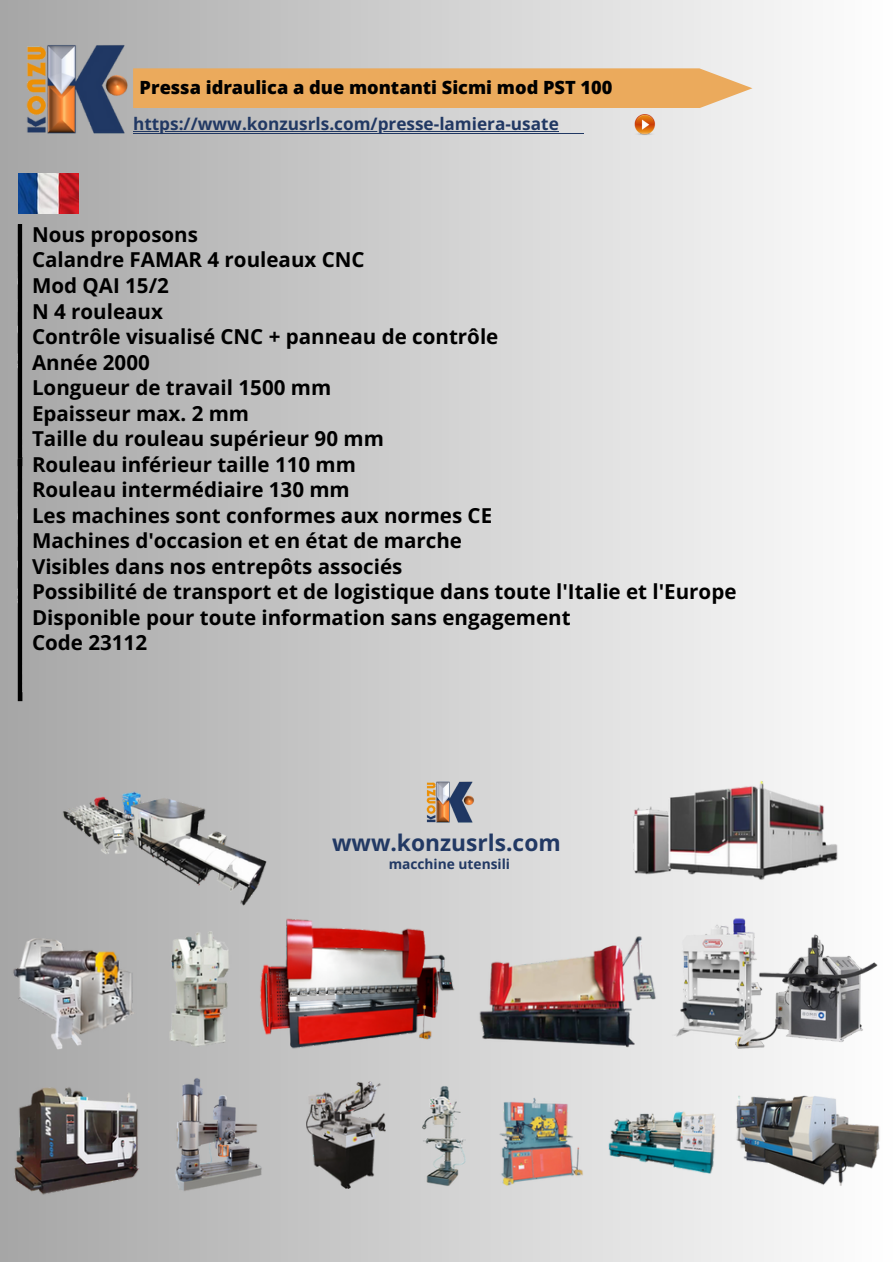
<style>
.page{position:relative;width:893px;height:1264px;background:#fff}
.page>*{position:absolute;margin:0;border:0;box-sizing:border-box;transform-origin:0 0}
.t1{font:700 22.8px "Open Sans";color:#223964}
.t2{font:700 20.55px "Open Sans";color:#000}
.t3{font:800 18.15px "Open Sans";color:#000}
.t4{font:700 17.25px "Open Sans";color:#213863}
.t5{font:700 13.8px "Open Sans";color:#223964}
</style>
<div class="page">
<div style="left:0;top:0;width:892px;height:1261px;background:linear-gradient(to right,#a6a6a6,#fefefe)"></div>
<img style="left:466px;top:927px;width:194px;height:133px">
<img style="left:4px;top:935px;width:146px;height:115px">
<img style="left:256px;top:914px;width:201px;height:136px">
<img style="left:421px;top:1085px;width:45px;height:101px">
<img style="left:605px;top:1106px;width:114px;height:72px">
<img style="left:61px;top:788px;width:216px;height:120px">
<img style="left:155px;top:923px;width:89px;height:128px">
<img style="left:12px;top:1079px;width:128px;height:124px">
<img style="left:306px;top:1081px;width:79px;height:107px">
<img style="left:631px;top:780px;width:211px;height:105px">
<img style="left:768px;top:928px;width:120px;height:123px">
<img style="left:423px;top:777px;width:53px;height:49px">
<img style="left:664px;top:913px;width:104px;height:138px">
<img style="left:734px;top:1062px;width:146px;height:146px">
<img style="left:491px;top:1092px;width:99px;height:101px">
<img style="left:173px;top:1077px;width:91px;height:115px">
<img style="left:12px;top:185px;width:13px;height:235px">
<img style="left:12px;top:420px;width:13px;height:321px">
<img style="left:19px;top:174px;width:59px;height:39px">
<img style="left:20px;top:35px;width:113px;height:107px">
<div style="left:133px;top:68px;width:619px;height:40px;background:#ebaa5c"></div>
<img style="left:634px;top:115px;width:21px;height:20px">
<hr style="left:133px;top:133px;width:451px;height:1px;background:#213863">
<hr style="left:133px;top:131px;width:425px;height:1px;background:#213863">
<p class="t3" style="left:140px;top:75px;width:474px">Pressa idraulica a due montanti Sicmi mod PST 100</p>
<p class="t4" style="left:133px;top:112px;width:427px">https://www.konzusrls.com/presse-lamiera-usate</p>
<p class="t2" style="left:32px;top:220px;width:167px">Nous proposons</p>
<p class="t2" style="left:32px;top:245px;width:334px">Calandre FAMAR 4 rouleaux CNC</p>
<p class="t2" style="left:32px;top:271px;width:138px">Mod QAI 15/2</p>
<p class="t2" style="left:32px;top:296px;width:132px">N 4 rouleaux</p>
<p class="t2" style="left:32px;top:322px;width:468px">Contrôle visualisé CNC + panneau de contrôle</p>
<p class="t2" style="left:32px;top:347px;width:119px">Année 2000</p>
<p class="t2" style="left:32px;top:373px;width:301px">Longueur de travail 1500 mm</p>
<p class="t2" style="left:32px;top:398px;width:219px">Epaisseur max. 2 mm</p>
<p class="t2" style="left:32px;top:424px;width:353px">Taille du rouleau supérieur 90 mm</p>
<p class="t2" style="left:32px;top:449px;width:325px">Rouleau inférieur taille 110 mm</p>
<p class="t2" style="left:32px;top:475px;width:319px">Rouleau intermédiaire 130 mm</p>
<p class="t2" style="left:32px;top:500px;width:461px">Les machines sont conformes aux normes CE</p>
<p class="t2" style="left:32px;top:526px;width:431px">Machines d'occasion et en état de marche</p>
<p class="t2" style="left:32px;top:552px;width:372px">Visibles dans nos entrepôts associés</p>
<p class="t2" style="left:32px;top:577px;width:706px">Possibilité de transport et de logistique dans toute l'Italie et l'Europe</p>
<p class="t2" style="left:32px;top:603px;width:540px">Disponible pour toute information sans engagement</p>
<p class="t2" style="left:32px;top:628px;width:117px">Code 23112</p>
<p class="t1" style="left:332px;top:826px;width:230px">www.konzusrls.com</p>
<p class="t5" style="left:388px;top:854px;width:123px">macchine utensili</p>
</div>
